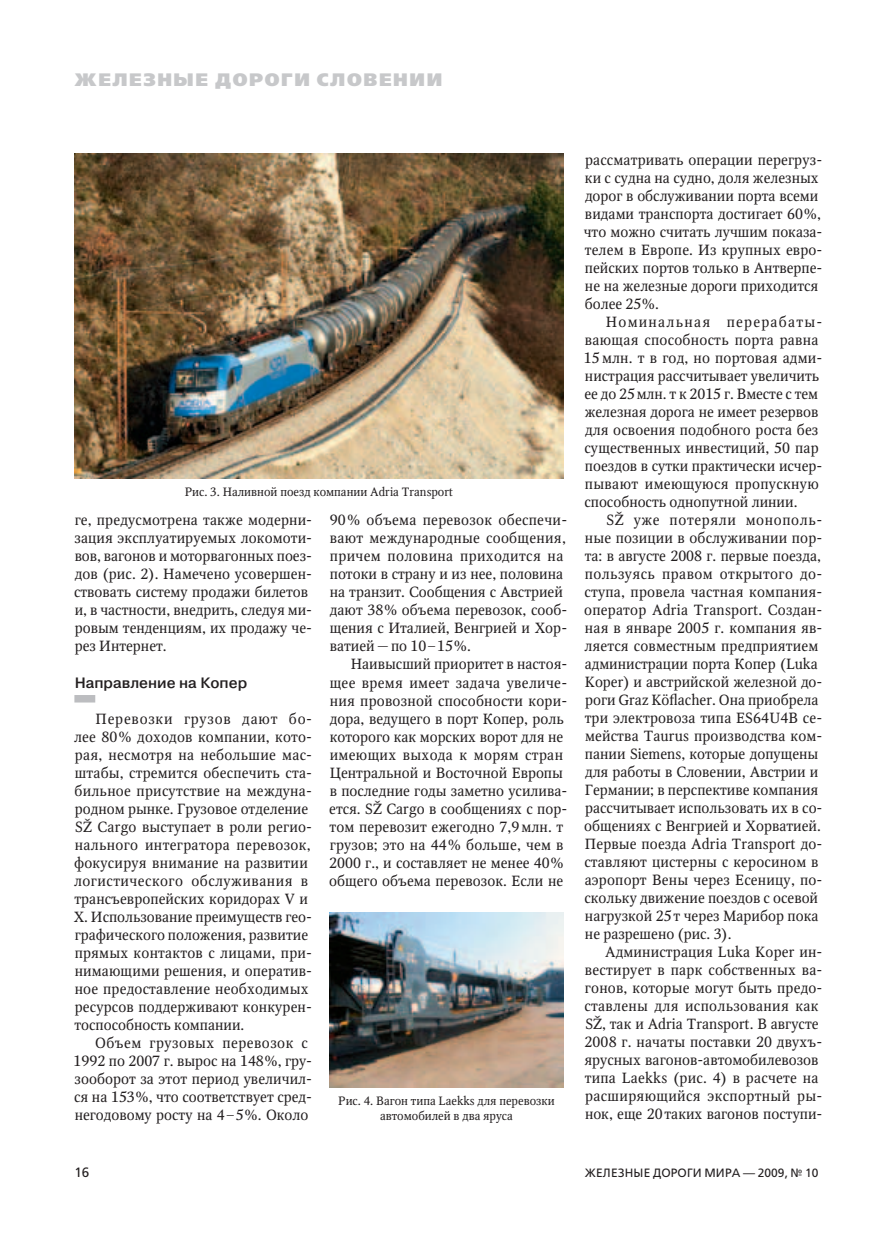
<style>
.page{position:relative;width:893px;height:1234px;background:#fff}
.page>*{position:absolute;margin:0;border:0;box-sizing:border-box;transform-origin:0 0}
.t1{font:800 18px "Free Set";letter-spacing:.09em;color:#c7c8ca}
.t2{font:500 15px "Pragmatica";color:#231f20}
.t3{font:14.7px/18px "Octava";letter-spacing:.005em;color:#231f20}
.t4{font:13.5px "Free Set";color:#231f20}
.t5{font:12px/15px "Octava";color:#231f20;text-align:center}
.t6{font:12px "Free Set";letter-spacing:.01em;color:#231f20}
</style>
<div class="page">
<div style="left:74px;top:694px;width:21px;height:8px;background:#bcbdc0"></div>
<img style="left:74px;top:153px;width:489px;height:325px">
<img style="left:330px;top:912px;width:233px;height:175px">
<p class="t1" style="left:74px;top:68px;width:369px">Железные дороги Словении</p>
<p class="t5" style="left:185px;top:484px;width:270px">Рис. 3. Наливной поезд компании Adria Transport</p>
<p class="t3" style="left:74px;top:511px;width:240px">ге, предусмотрена также модерни&shy;зация эксплуатируемых локомоти&shy;вов, вагонов и моторвагонных поез&shy;дов (рис. 2). Намечено усовершен&shy;ствовать систему продажи билетов и, в частности, внедрить, следуя ми&shy;ровым тенденциям, их продажу че&shy;рез Интернет.</p>
<p class="t2" style="left:75px;top:672px;width:174px">Направление на Копер</p>
<p class="t3" style="left:74px;top:709px;width:240px;text-indent:22px">Перевозки грузов дают бо&shy;лее 80% доходов компании, кото&shy;рая, несмотря на небольшие мас&shy;штабы, стремится обеспечить ста&shy;бильное присутствие на междуна&shy;родном рынке. Грузовое отделение<br>SŽ Cargo выступает в роли регио&shy;нального интегратора перевозок, фокусируя внимание на развитии логистического обслуживания в трансъевропейских коридорах V и<br>X. Использование преимуществ гео&shy;графического положения, развитие прямых контактов с лицами, при&shy;нимающими решения, и оператив&shy;ное предоставление необходимых ресурсов поддерживают конкурен&shy;тоспособность компании.</p>
<p class="t3" style="left:74px;top:1033px;width:240px;text-indent:22px">Объем грузовых перевозок с<br>1992 по 2007 г. вырос на 148%, гру&shy;зооборот за этот период увеличил&shy;ся на 153%, что соответствует сред&shy;негодовому росту на 4–5%. Около</p>
<p class="t3" style="left:330px;top:511px;width:239px">90% объема перевозок обеспечи&shy;вают международные сообщения, причем половина приходится на потоки в страну и из нее, половина на транзит. Сообщения с Австрией дают 38% объема перевозок, сооб&shy;щения с Италией, Венгрией и Хор&shy;ватией—по 10–15%.</p>
<p class="t3" style="left:329px;top:655px;width:240px;text-indent:22px">Наивысший приоритет в настоя&shy;щее время имеет задача увеличе&shy;ния провозной способности кори&shy;дора, ведущего в порт Копер, роль которого как морских ворот для не имеющих выхода к морям стран<br>Центральной и Восточной Европы в последние годы заметно усилива&shy;ется. SŽ Cargo в сообщениях с пор&shy;том перевозит ежегодно 7,9млн. т грузов; это на 44% больше, чем в<br>2000 г., и составляет не менее 40% общего объема перевозок. Если не</p>
<p class="t5" style="left:338px;top:1092px;width:218px">Рис. 4. Вагон типа Laekks для перевозки автомобилей в два яруса</p>
<p class="t3" style="left:584px;top:151px;width:240px">рассматривать операции перегруз&shy;ки с судна на судно, доля железных дорог в обслуживании порта всеми видами транспорта достигает 60%, что можно считать лучшим показа&shy;телем в Европе. Из крупных евро&shy;пейских портов только в Антверпе&shy;не на железные дороги приходится более 25%.</p>
<p class="t3" style="left:584px;top:313px;width:240px;text-indent:22px">Номинальная перерабаты&shy;вающая способность порта равна<br>15млн. т в год, но портовая адми&shy;нистрация рассчитывает увеличить ее до 25млн. т к 2015 г. Вместе с тем железная дорога не имеет резервов для освоения подобного роста без существенных инвестиций, 50 пар поездов в сутки практически исчер&shy;пывают имеющуюся пропускную способность однопутной линии.</p>
<p class="t3" style="left:584px;top:511px;width:240px;text-indent:22px">SŽ уже потеряли монополь&shy;ные позиции в обслуживании пор&shy;та: в августе 2008 г. первые поезда, пользуясь правом открытого до&shy;ступа, провела частная компания&shy;оператор Adria Transport. Создан&shy;ная в январе 2005 г. компания яв&shy;ляется совместным предприятием администрации порта Копер (Luka<br>Koper) и австрийской железной до&shy;роги Graz Kӧflacher. Она приобрела три электровоза типа ES64U4B се&shy;мейства Taurus производства ком&shy;пании Siemens, которые допущены для работы в Словении, Австрии и<br>Германии; в перспективе компания рассчитывает использовать их в со&shy;общениях с Венгрией и Хорватией.<br>Первые поезда Adria Transport до&shy;ставляют цистерны с керосином в аэропорт Вены через Есеницу, по&shy;скольку движение поездов с осевой нагрузкой 25т через Марибор пока не разрешено (рис. 3).</p>
<p class="t3" style="left:584px;top:942px;width:240px;text-indent:21px">Администрация Luka Koper ин&shy;вестирует в парк собственных ва&shy;гонов, которые могут быть предо&shy;ставлены для использования как<br>SŽ, так и Adria Transport. В августе<br>2008 г. начаты поставки 20 двухъ&shy;ярусных вагонов-автомобилевозов типа Laekks (рис. 4) в расчете на расширяющийся экспортный ры&shy;нок, еще 20таких вагонов поступи-</p>
<p class="t4" style="left:74px;top:1163px;width:17px">16</p>
<p class="t6" style="left:585px;top:1165px;width:235px">Железные дороги мира — 2009, № 10</p>
</div>
